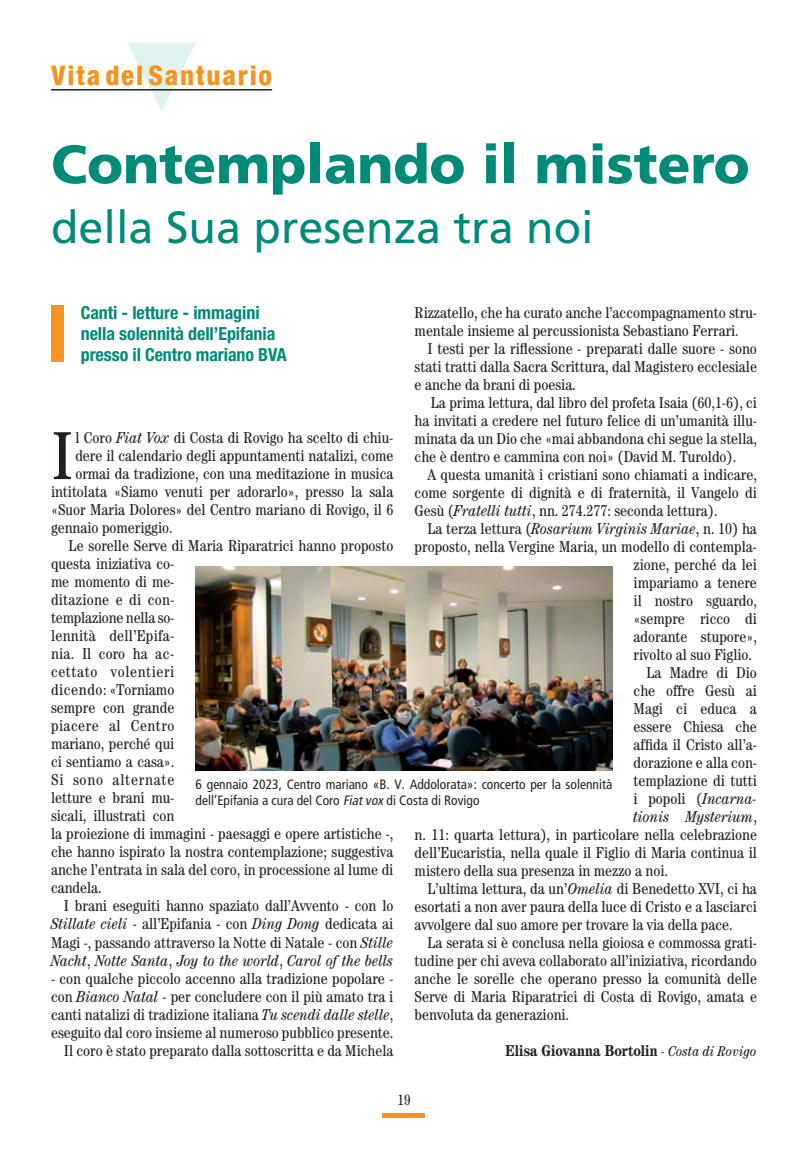
<style>
.page{position:relative;width:808px;height:1149px;background:#fff}
.page>*{position:absolute;margin:0;border:0;box-sizing:border-box;transform-origin:0 0}
.t1{font:condensed 68.1px "Century";color:#231f20}
.t2{font:900 54px "Frutiger";color:#008b78}
.t3{font:45px "Frutiger";color:#008b78}
.t4{font:800 condensed 27px "Helvetica Neue";letter-spacing:.07em;color:#f7931d}
.t5{font:700 condensed 18px/21px "Helvetica Neue";letter-spacing:-.005em;color:#008b78}
.t6{font:condensed 15.75px/18px "Century";color:#231f20;text-align:justify}
.t7{font:italic condensed 15.75px "Century";color:#231f20}
.t8{font:700 condensed 15.75px "Century";color:#231f20}
.t9{font:condensed 15.75px "Century";letter-spacing:.02em;color:#231f20}
.t10{font:condensed 15.75px "Century";letter-spacing:.04em;color:#231f20}
.t11{font:condensed 15.75px "Century";letter-spacing:.03em;color:#231f20}
.t12{font:condensed 15.75px "Century";letter-spacing:.05em;color:#231f20}
.t13{font:condensed 15px "Century";color:#231f20}
.t14{font:condensed 13.5px/16.5px "Frutiger";color:#231f20}
.s1{font-style:italic}
.s2{font-style:normal}
.s3{font-weight:400;font-style:italic;font-size:14.25px}
</style>
<div class="page">
<svg style="left:383px;top:1113px;width:42px;height:3px"></svg>
<svg style="left:127px;top:43px;width:69px;height:68px"></svg>
<hr style="left:51px;top:89px;width:221px;height:1px;background:#231f20">
<div style="left:51px;top:305px;width:13px;height:56px;background:#f7931d"></div>
<img style="left:196px;top:566px;width:416px;height:204px">
<h3 class="t4" style="left:51px;top:58px;width:223px">Vita del Santuario</h3>
<h2 class="t2" style="left:51px;top:132px;width:700px">Contemplando il mistero</h2>
<h3 class="t3" style="left:51px;top:201px;width:544px">della Sua presenza tra noi</h3>
<p class="t5" style="left:81px;top:302px;width:208px">Canti - letture - immagini nella solennità dell’Epifania presso il Centro mariano BVA</p>
<p class="t6" style="left:415px;top:303px;width:344px">Rizzatello, che ha curato anche l’accompagnamento stru&shy;mentale insieme al percussionista Sebastiano Ferrari.</p>
<p class="t6" style="left:415px;top:339px;width:344px;text-indent:13px">I testi per la riflessione - preparati dalle suore - sono stati tratti dalla Sacra Scrittura, dal Magistero ecclesiale e anche da brani di poesia.</p>
<p class="t6" style="left:415px;top:393px;width:344px;text-indent:16px">La prima lettura, dal libro del profeta Isaia (60,1-6), ci ha invitati a credere nel futuro felice di un’umanità illu&shy;minata da un Dio che «mai abbandona chi segue la stella, che è dentro e cammina con noi» (David M. Turoldo).</p>
<p class="t6" style="left:415px;top:465px;width:344px;text-indent:13px">A questa umanità i cristiani sono chiamati a indicare, come sorgente di dignità e di fraternità, il Vangelo di Gesù (<span class="s1">Fratelli tutti</span>, nn. 274.277: seconda lettura).</p>
<p class="t6" style="left:427px;top:519px;width:331px">La terza lettura (<span class="s1">Rosarium Virginis Mariae</span>, n. 10) ha</p>
<p class="t6" style="left:415px;top:537px;width:344px">proposto, nella Vergine Maria, un modello di contempla-</p>
<p class="t6" style="left:634px;top:555px;width:125px">zione, perché da lei</p>
<p class="t6" style="left:634px;top:573px;width:125px">impariamo a tenere</p>
<p class="t6" style="left:634px;top:591px;width:125px">il nostro sguardo,</p>
<p class="t6" style="left:634px;top:609px;width:125px">«sempre ricco di</p>
<p class="t6" style="left:634px;top:627px;width:125px">adorante stupore»,</p>
<p class="t6" style="left:634px;top:645px;width:120px">rivolto al suo Figlio.</p>
<p class="t6" style="left:646px;top:663px;width:112px">La Madre di Dio</p>
<p class="t6" style="left:634px;top:681px;width:125px">che offre Gesù ai</p>
<p class="t6" style="left:634px;top:699px;width:125px">Magi ci educa a</p>
<p class="t6" style="left:634px;top:717px;width:125px">essere Chiesa che</p>
<p class="t6" style="left:634px;top:735px;width:125px">affida il Cristo all’a-</p>
<p class="t6" style="left:634px;top:753px;width:125px">dorazione e alla con-</p>
<p class="t6" style="left:634px;top:771px;width:125px">templazione di tutti</p>
<p class="t6" style="left:634px;top:789px;width:125px">i popoli (<span class="s1">Incarna-</span></p>
<p class="t7" style="left:634px;top:807px;width:125px">tionis Mysterium<span class="s2">,</span></p>
<p class="t6" style="left:415px;top:825px;width:344px">n. 11: quarta lettura), in particolare nella celebrazione</p>
<p class="t6" style="left:415px;top:843px;width:344px">dell’Eucaristia, nella quale il Figlio di Maria continua il</p>
<p class="t6" style="left:415px;top:861px;width:255px">mistero della sua presenza in mezzo a noi.</p>
<p class="t6" style="left:427px;top:879px;width:331px">L’ultima lettura, da un’<span class="s1">Omelia</span> di Benedetto XVI, ci ha</p>
<p class="t6" style="left:415px;top:897px;width:344px">esortati a non aver paura della luce di Cristo e a lasciarci</p>
<p class="t6" style="left:415px;top:915px;width:319px">avvolgere dal suo amore per trovare la via della pace.</p>
<p class="t6" style="left:427px;top:933px;width:331px">La serata si è conclusa nella gioiosa e commossa grati-</p>
<p class="t6" style="left:415px;top:951px;width:344px">tudine per chi aveva collaborato all’iniziativa, ricordando</p>
<p class="t6" style="left:415px;top:969px;width:344px">anche le sorelle che operano presso la comunità delle</p>
<p class="t6" style="left:415px;top:987px;width:344px">Serve di Maria Riparatrici di Costa di Rovigo, amata e</p>
<p class="t6" style="left:415px;top:1005px;width:156px">benvoluta da generazioni.</p>
<p class="t8" style="left:505px;top:1040px;width:253px">Elisa Giovanna Bortolin <span class="s3">- Costa di Rovigo</span></p>
<h1 class="t1" style="left:51px;top:415px;width:24px">I</h1>
<p class="t6" style="left:75px;top:428px;width:319px">l Coro <span class="s1">Fiat Vox</span> di Costa di Rovigo ha scelto di chiu-</p>
<p class="t6" style="left:75px;top:446px;width:319px">dere il calendario degli appuntamenti natalizi, come</p>
<p class="t6" style="left:75px;top:464px;width:319px">ormai da tradizione, con una meditazione in musica</p>
<p class="t6" style="left:51px;top:482px;width:344px">intitolata «Siamo venuti per adorarlo», presso la sala</p>
<p class="t6" style="left:51px;top:500px;width:344px">«Suor Maria Dolores» del Centro mariano di Rovigo, il 6</p>
<p class="t6" style="left:51px;top:518px;width:123px">gennaio pomeriggio.</p>
<p class="t6" style="left:69px;top:536px;width:326px">Le sorelle Serve di Maria Riparatrici hanno proposto</p>
<p class="t6" style="left:51px;top:554px;width:125px">questa iniziativa co-</p>
<p class="t6" style="left:51px;top:572px;width:125px">me momento di me-</p>
<p class="t9" style="left:51px;top:590px;width:125px">ditazione e di con-</p>
<p class="t6" style="left:51px;top:608px;width:125px">templazione nella so-</p>
<p class="t9" style="left:51px;top:626px;width:125px">lennità dell’Epifa-</p>
<p class="t6" style="left:51px;top:644px;width:125px">nia. Il coro ha ac-</p>
<p class="t10" style="left:51px;top:662px;width:125px">cettato volentieri</p>
<p class="t6" style="left:51px;top:680px;width:125px">dicendo: «Torniamo</p>
<p class="t6" style="left:51px;top:698px;width:125px">sempre con grande</p>
<p class="t11" style="left:51px;top:716px;width:125px">piacere al Centro</p>
<p class="t6" style="left:51px;top:734px;width:125px">mariano, perché qui</p>
<p class="t6" style="left:51px;top:752px;width:125px">ci sentiamo a casa».</p>
<p class="t12" style="left:51px;top:770px;width:125px">Si sono alternate</p>
<p class="t6" style="left:51px;top:788px;width:125px">letture e brani mu-</p>
<p class="t6" style="left:51px;top:806px;width:125px">sicali, illustrati con</p>
<p class="t6" style="left:51px;top:824px;width:344px">la proiezione di immagini - paesaggi e opere artistiche -,</p>
<p class="t6" style="left:51px;top:842px;width:344px">che hanno ispirato la nostra contemplazione; suggestiva</p>
<p class="t6" style="left:51px;top:860px;width:344px">anche l’entrata in sala del coro, in processione al lume di</p>
<p class="t6" style="left:51px;top:878px;width:52px">candela.</p>
<p class="t6" style="left:64px;top:896px;width:331px">I brani eseguiti hanno spaziato dall’Avvento - con lo</p>
<p class="t6" style="left:51px;top:914px;width:344px"><span class="s1">Stillate cieli</span> - all’Epifania - con <span class="s1">Ding Dong</span> dedicata ai</p>
<p class="t6" style="left:51px;top:932px;width:344px">Magi -, passando attraverso la Notte di Natale - con <span class="s1">Stille</span></p>
<p class="t7" style="left:51px;top:950px;width:344px">Nacht<span class="s2">,</span> Notte Santa<span class="s2">,</span> Joy to the world<span class="s2">,</span> Carol of the bells</p>
<p class="t6" style="left:51px;top:968px;width:344px;text-align:right">- con qualche piccolo accenno alla tradizione popolare - con <span class="s1">Bianco Natal</span> - per concludere con il più amato tra i canti natalizi di tradizione italiana <span class="s1">Tu scendi dalle stelle</span>, eseguito dal coro insieme al numeroso pubblico presente.<br>Il coro è stato preparato dalla sottoscritta e da Michela</p>
<p class="t14" style="left:196px;top:775px;width:418px">6 gennaio 2023, Centro mariano «B. V. Addolorata»: concerto per la solennità dell’Epifania a cura del Coro <span class="s1">Fiatvox</span> di Costa di Rovigo</p>
<p class="t13" style="left:397px;top:1090px;width:15px">19</p>
</div>
